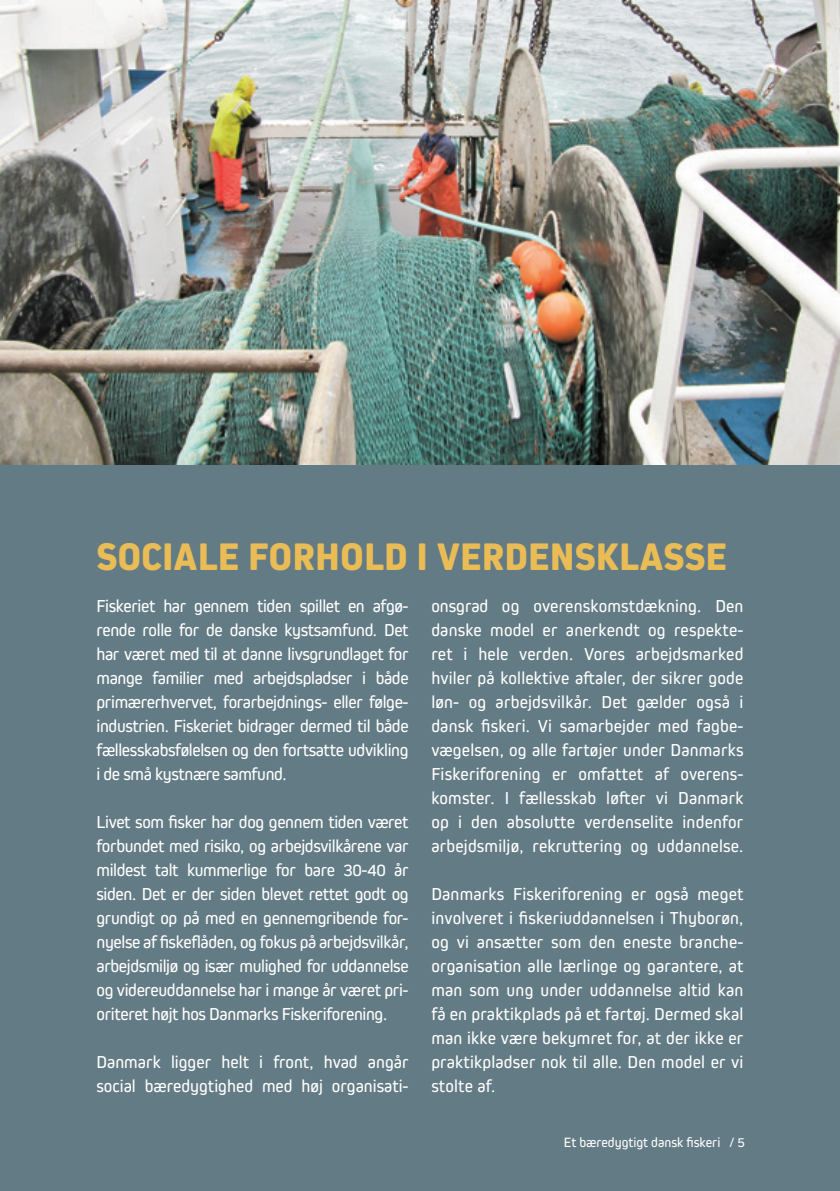
<style>
.page{position:relative;width:840px;height:1191px;background:#fff}
.page>*{position:absolute;margin:0;border:0;box-sizing:border-box;transform-origin:0 0}
.Overskrift_1{font:800 40px "Kiro";color:#e9bc56}
.Brødtekst_1{font:18px/24px "Kiro";color:#fff;text-align:justify}
.t1{font:14px "Kiro";color:#fff}
</style>
<div class="page">
<div style="left:0;top:0;width:839px;height:1191px;background:#637b84"></div>
<img style="left:0;top:0;width:839px;height:464px">
<p class="Overskrift_1" style="left:96px;top:533px;width:631px">SOCIALE FORHOLD I VERDENSKLASSE</p>
<p class="Brødtekst_1" style="left:96px;top:593px;width:313px">Fiskeriet har gennem tiden spillet en afgø&shy;rende rolle for de danske kystsamfund. Det har været med til at danne livsgrundlaget for mange familier med arbejdspladser i både primærerhvervet, forarbejdnings- eller følge&shy;industrien. Fiskeriet bidrager dermed til både fællesskabsfølelsen og den fortsatte udvikling i de små kystnære samfund.</p>
<p class="Brødtekst_1" style="left:96px;top:809px;width:313px">Livet som fisker har dog gennem tiden været forbundet med risiko, og arbejdsvilkårene var mildest talt kummerlige for bare 30-40 år siden. Det er der siden blevet rettet godt og grundigt op på med en gennemgribende for&shy;nyelse af fiskeflåden, og fokus på arbejdsvilkår, arbejdsmiljø og især mulighed for uddannelse og videreuddannelse har i mange år været pri&shy;oriteret højt hos Danmarks Fiskeriforening.</p>
<p class="Brødtekst_1" style="left:96px;top:1049px;width:313px">Danmark ligger helt i front, hvad angår social bæredygtighed med høj organisati-</p>
<p class="Brødtekst_1" style="left:431px;top:593px;width:313px">onsgrad og overenskomstdækning. Den danske model er anerkendt og respekte&shy;ret i hele verden. Vores arbejdsmarked hviler på kollektive aftaler, der sikrer gode løn- og arbejdsvilkår. Det gælder også i dansk fiskeri. Vi samarbejder med fagbe&shy;vægelsen, og alle fartøjer under Danmarks Fiskeriforening er omfattet af overens&shy;komster. I fællesskab løfter vi Danmark op i den absolutte verdenselite indenfor arbejdsmiljø, rekruttering og uddannelse.</p>
<p class="Brødtekst_1" style="left:431px;top:881px;width:313px">Danmarks Fiskeriforening er også meget involveret i fiskeriuddannelsen i Thyborøn, og vi ansætter som den eneste branche&shy;organisation alle lærlinge og garantere, at man som ung under uddannelse altid kan få en praktikplads på et fartøj. Dermed skal man ikke være bekymret for, at der ikke er praktikpladser nok til alle. Den model er vi stolte af.</p>
<p class="t1" style="left:563px;top:1133px;width:182px">Et bæredygtigt dansk fiskeri / 5</p>
</div>
